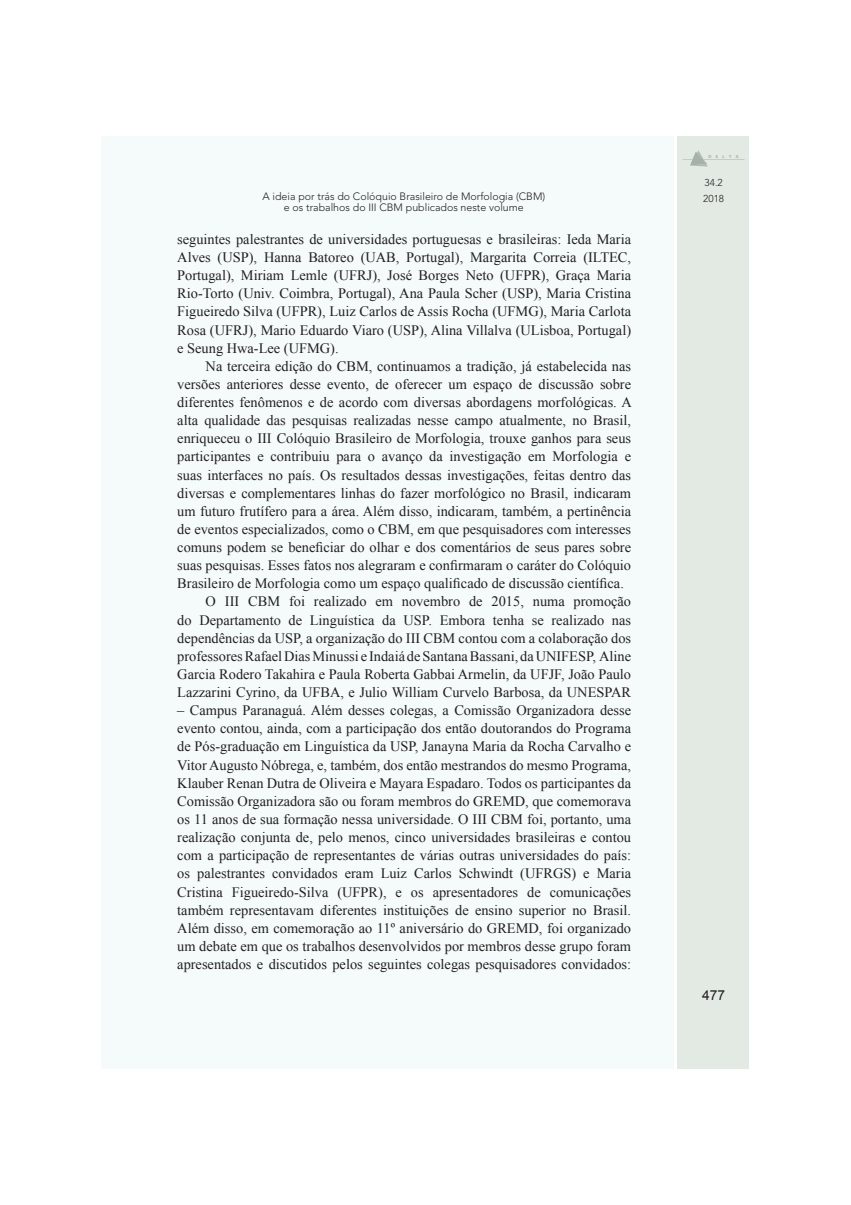
<style>
.page{position:relative;width:851px;height:1205px;background:#fff}
.page>*{position:absolute;margin:0;border:0;box-sizing:border-box;transform-origin:0 0}
.corpo{font:14.38px/18.1px "Times New Roman";color:#231f20;text-align:justify}
.t1{font:13.75px "Arial";color:#231f20}
.Cabeçalho{font:300 10.62px "Avenir";color:#231f20}
.t2{font:300 10px "Avenir";color:#231f20}
.t3{font:700 4.38px "Myriad Pro";letter-spacing:1em;color:#bcc1bf}
</style>
<div class="page">
<div style="left:677px;top:136px;width:72px;height:933px;background:#e2eae3"></div>
<div style="left:101px;top:136px;width:572px;height:933px;background:#f4fbfa"></div>
<hr style="left:703px;top:159px;width:41px;height:1px;background:#cacfcd">
<svg style="left:682px;top:150px;width:25px;height:17px"></svg>
<p class="t3" style="left:708px;top:154px;width:32px">DELTA</p>
<p class="t2" style="left:704px;top:177px;width:20px">34.2</p>
<p class="Cabeçalho" style="left:262px;top:190px;width:284px">A ideia por trás do Colóquio Brasileiro de Morfologia (CBM)</p>
<p class="t2" style="left:703px;top:193px;width:22px">2018</p>
<p class="Cabeçalho" style="left:284px;top:201px;width:241px">e os trabalhos do III CBM publicados neste volume</p>
<p class="corpo" style="left:177px;top:230px;width:455px">seguintes palestrantes de universidades portuguesas e brasileiras: Ieda Maria Alves (USP), Hanna Batoreo (UAB, Portugal), Margarita Correia (ILTEC, Portugal), Miriam Lemle (UFRJ), José Borges Neto (UFPR), Graça Maria Rio-Torto (Univ. Coimbra, Portugal), Ana Paula Scher (USP), Maria Cristina Figueiredo Silva (UFPR), Luiz Carlos de Assis Rocha (UFMG), Maria Carlota Rosa (UFRJ), Mario Eduardo Viaro (USP), Alina Villalva (ULisboa, Portugal) e Seung Hwa-Lee (UFMG).</p>
<p class="corpo" style="left:177px;top:357px;width:456px;text-indent:28px">Na terceira edição do CBM, continuamos a tradição, já estabelecida nas versões anteriores desse evento, de oferecer um espaço de discussão sobre diferentes fenômenos e de acordo com diversas abordagens morfológicas. A alta qualidade das pesquisas realizadas nesse campo atualmente, no Brasil, enriqueceu o III Colóquio Brasileiro de Morfologia, trouxe ganhos para seus participantes e contribuiu para o avanço da investigação em Morfologia e suas interfaces no país. Os resultados dessas investigações, feitas dentro das diversas e complementares linhas do fazer morfológico no Brasil, indicaram um futuro frutífero para a área. Além disso, indicaram, também, a pertinência de eventos especializados, como o CBM, em que pesquisadores com interesses comuns podem se beneficiar do olhar e dos comentários de seus pares sobre suas pesquisas. Esses fatos nos alegraram e confirmaram o caráter do Colóquio Brasileiro de Morfologia como um espaço qualificado de discussão científica.</p>
<p class="corpo" style="left:177px;top:592px;width:455px;text-indent:28px">O III CBM foi realizado em novembro de 2015, numa promoção do Departamento de Linguística da USP. Embora tenha se realizado nas dependências da USP, a organização do III CBM contou com a colaboração dos professores Rafael Dias Minussi e Indaiá de Santana Bassani, da UNIFESP, Aline Garcia Rodero Takahira e Paula Roberta Gabbai Armelin, da UFJF, João Paulo Lazzarini Cyrino, da UFBA, e Julio William Curvelo Barbosa, da UNESPAR</p>
<p class="corpo" style="left:177px;top:701px;width:455px">– Campus Paranaguá. Além desses colegas, a Comissão Organizadora desse evento contou, ainda, com a participação dos então doutorandos do Programa de Pós-graduação em Linguística da USP, Janayna Maria da Rocha Carvalho e Vitor Augusto Nóbrega, e, também, dos então mestrandos do mesmo Programa, Klauber Renan Dutra de Oliveira e Mayara Espadaro. Todos os participantes da Comissão Organizadora são ou foram membros do GREMD, que comemorava os 11 anos de sua formação nessa universidade. O III CBM foi, portanto, uma realização conjunta de, pelo menos, cinco universidades brasileiras e contou com a participação de representantes de várias outras universidades do país: os palestrantes convidados eram Luiz Carlos Schwindt (UFRGS) e Maria Cristina Figueiredo-Silva (UFPR), e os apresentadores de comunicações também representavam diferentes instituições de ensino superior no Brasil.<br>Além disso, em comemoração ao 11º aniversário do GREMD, foi organizado um debate em que os trabalhos desenvolvidos por membros desse grupo foram apresentados e discutidos pelos seguintes colegas pesquisadores convidados:</p>
<p class="t1" style="left:702px;top:986px;width:24px">477</p>
</div>
